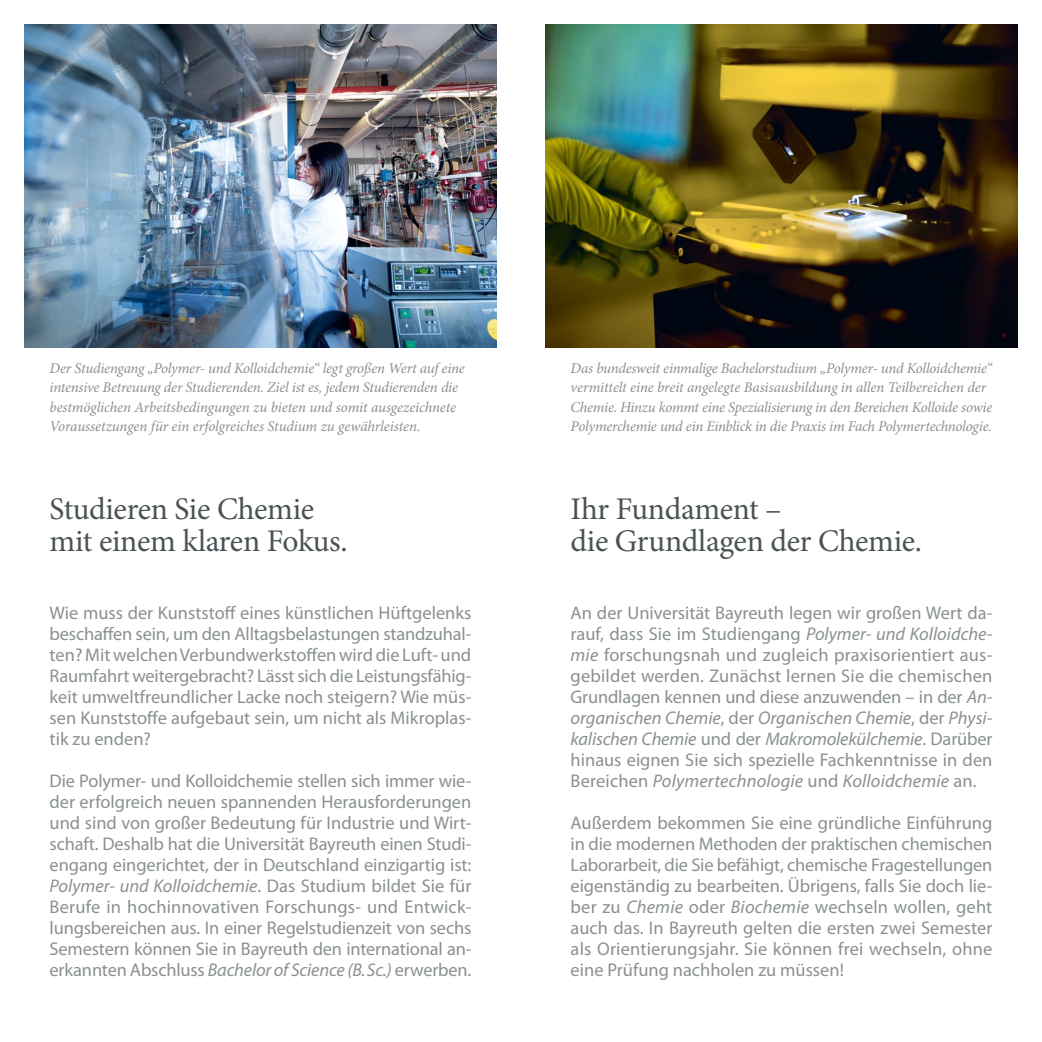
<style>
.page{position:relative;width:1042px;height:1042px;background:#fff}
.page>*{position:absolute;margin:0;border:0;box-sizing:border-box;transform-origin:0 0}
.t1{font:31.5px/31.5px "Minion Pro";letter-spacing:-.01em;color:#4b5255}
.t2{font:18.38px/21px "Myriad Pro";color:#8a9093;text-align:justify}
.t3{font:italic 14.88px/19.2px "Minion Pro";letter-spacing:-.015em;color:#8a9093}
.s1{font-style:italic}
</style>
<div class="page">
<img style="left:25px;top:25px;width:471px;height:322px">
<img style="left:546px;top:25px;width:471px;height:322px">
<p class="t3" style="left:50px;top:359px;width:416px">Der Studiengang „Polymer- und Kolloidchemie“ legt großen Wert auf eine intensive Betreuung der Studierenden. Ziel ist es, jedem Studierenden die bestmöglichen Arbeitsbedingungen zu bieten und somit ausgezeichnete Voraussetzungen für ein erfolgreiches Studium zu gewährleisten.</p>
<h1 class="t1" style="left:50px;top:493px;width:300px">Studieren Sie Chemie mit einem klaren Fokus.</h1>
<p class="t2" style="left:50px;top:602px;width:423px">Wie muss der Kunststoff eines künstlichen Hüftgelenks beschaffen sein, um den Alltagsbelastungen standzuhal&shy;ten? Mit welchen Verbundwerkstoffen wird die Luft- und Raumfahrt weitergebracht? Lässt sich die Leistungsfähig&shy;keit umweltfreundlicher Lacke noch steigern? Wie müs&shy;sen Kunststoffe aufgebaut sein, um nicht als Mikroplas&shy;tik zu enden?</p>
<p class="t2" style="left:50px;top:770px;width:423px">Die Polymer- und Kolloidchemie stellen sich immer wie&shy;der erfolgreich neuen spannenden Herausforderungen und sind von großer Bedeutung für Industrie und Wirt&shy;schaft. Deshalb hat die Universität Bayreuth einen Studi&shy;engang eingerichtet, der in Deutschland einzigartig ist:<br><span class="s1">Polymer- und Kolloidchemie</span>. Das Studium bildet Sie für Berufe in hochinnovativen Forschungs- und Entwick&shy;lungsbereichen aus. In einer Regelstudienzeit von sechs Semestern können Sie in Bayreuth den international an&shy;erkannten Abschluss <span class="s1">Bachelor of Science (B.Sc.)</span> erwerben.</p>
<p class="t3" style="left:570px;top:359px;width:423px">Das bundesweit einmalige Bachelorstudium „Polymer- und Kolloidchemie“ vermittelt eine breit angelegte Basisausbildung in allen Teilbereichen der Chemie. Hinzu kommt eine Spezialisierung in den Bereichen Kolloide sowie Polymerchemie und ein Einblick in die Praxis im Fach Polymertechnologie.</p>
<h1 class="t1" style="left:570px;top:493px;width:353px">Ihr Fundament –<br>die Grundlagen der Chemie.</h1>
<p class="t2" style="left:570px;top:602px;width:423px">An der Universität Bayreuth legen wir großen Wert da&shy;rauf, dass Sie im Studiengang <span class="s1">Polymer- und Kolloidche&shy;mie</span> forschungsnah und zugleich praxisorientiert aus&shy;gebildet werden. Zunächst lernen Sie die chemischen Grundlagen kennen und diese anzuwenden – in der <span class="s1">An&shy;organischen Chemie</span>, der <span class="s1">Organischen Chemie</span>, der <span class="s1">Physi&shy;kalischen Chemie</span> und der <span class="s1">Makromolekülchemie</span>. Darüber hinaus eignen Sie sich spezielle Fachkenntnisse in den Bereichen <span class="s1">Polymertechnologie</span> und <span class="s1">Kolloidchemie</span> an.</p>
<p class="t2" style="left:570px;top:812px;width:423px">Außerdem bekommen Sie eine gründliche Einführung in die modernen Methoden der praktischen chemischen Laborarbeit, die Sie befähigt, chemische Fragestellungen eigenständig zu bearbeiten. Übrigens, falls Sie doch lie&shy;ber zu <span class="s1">Chemie</span> oder <span class="s1">Biochemie</span> wechseln wollen, geht auch das. In Bayreuth gelten die ersten zwei Semester als Orientierungsjahr. Sie können frei wechseln, ohne eine Prüfung nachholen zu müssen!</p>
</div>
